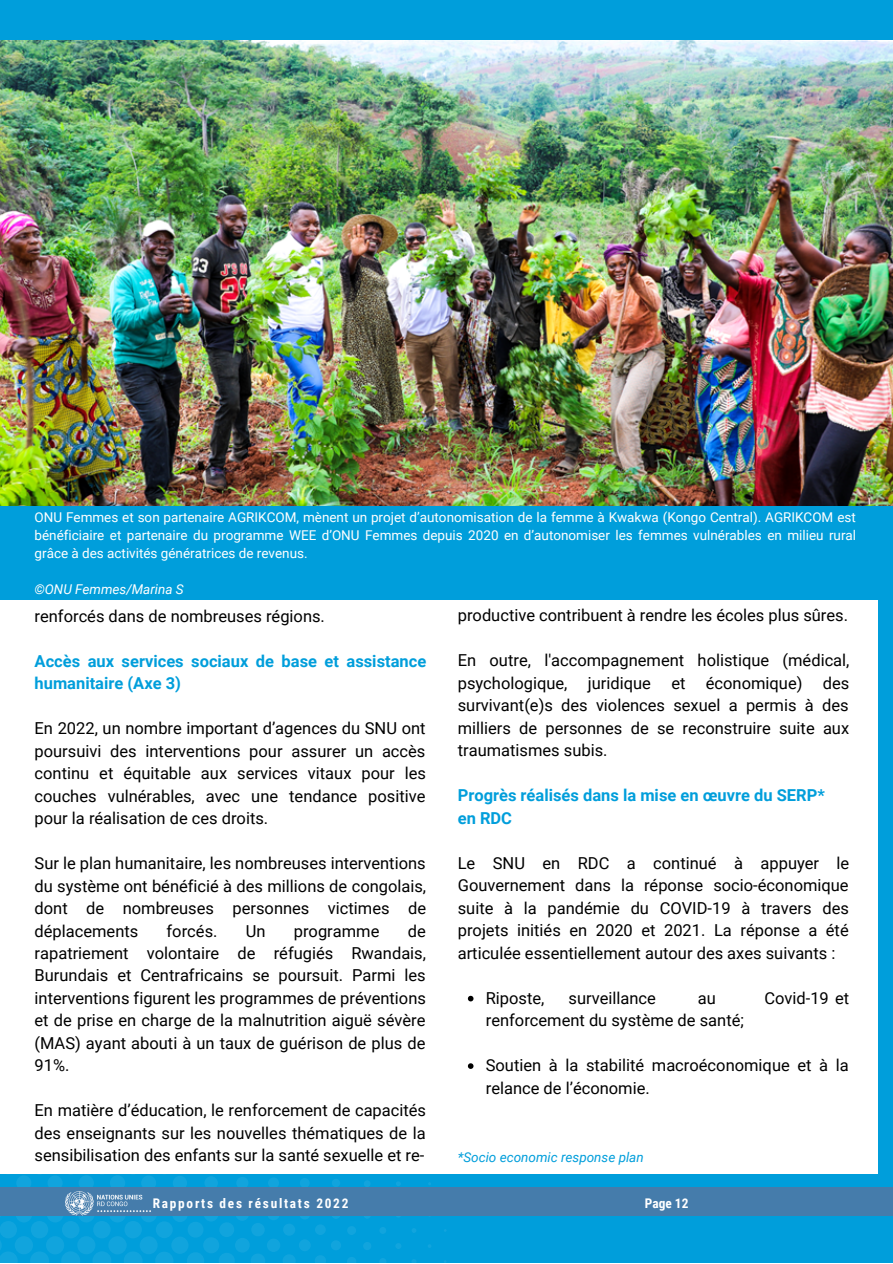
<style>
.page{position:relative;width:893px;height:1264px;background:#fff}
.page>*{position:absolute;margin:0;border:0;box-sizing:border-box;transform-origin:0 0}
.t1{font:16.5px/22.5px "Roboto";color:#000;text-align:justify}
.t2{font:700 16.5px/22.5px "Roboto";color:#009edb}
.t3{font:13.5px/18px "Roboto";color:#fff;text-align:justify}
.t4{font:italic 13.5px "Roboto";color:#009edb}
.t5{font:italic 13.5px "Roboto";color:#fff}
.t6{font:700 13.35px "Roboto Condensed";letter-spacing:.13em;color:#fff}
</style>
<div class="page">
<div style="left:0;top:0;width:892px;height:1262px;background:#009edb"></div>
<svg style="left:61px;top:1251px;width:19px;height:11px"></svg>
<svg style="left:93px;top:1251px;width:18px;height:11px"></svg>
<svg style="left:30px;top:1252px;width:19px;height:10px"></svg>
<svg style="left:124px;top:1251px;width:19px;height:11px"></svg>
<svg style="left:155px;top:1252px;width:18px;height:10px"></svg>
<div style="left:46px;top:1235px;width:18px;height:19px;background:#11a4dd;border-radius:50%"></div>
<svg style="left:77px;top:1235px;width:19px;height:19px"></svg>
<div style="left:108px;top:1236px;width:19px;height:18px;background:#11a4dd;border-radius:50%"></div>
<svg style="left:0;top:1236px;width:18px;height:26px"></svg>
<div style="left:15px;top:1235px;width:18px;height:19px;background:#11a4dd;border-radius:50%"></div>
<div style="left:140px;top:1236px;width:18px;height:18px;background:#11a4dd;border-radius:50%"></div>
<div style="left:62px;top:1220px;width:17px;height:18px;background:#11a4dd;border-radius:50%"></div>
<div style="left:93px;top:1220px;width:18px;height:18px;background:#11a4dd;border-radius:50%"></div>
<svg style="left:187px;top:1252px;width:17px;height:10px"></svg>
<div style="left:31px;top:1220px;width:17px;height:18px;background:#11a4dd;border-radius:50%"></div>
<div style="left:124px;top:1220px;width:18px;height:18px;background:#11a4dd;border-radius:50%"></div>
<div style="left:0;top:1220px;width:17px;height:18px;background:#11a4dd;border-radius:50%"></div>
<div style="left:171px;top:1236px;width:17px;height:17px;background:#11a4dd;border-radius:50%"></div>
<div style="left:109px;top:1205px;width:17px;height:17px;background:#11a4dd;border-radius:50%"></div>
<div style="left:47px;top:1205px;width:17px;height:17px;background:#11a4dd;border-radius:50%"></div>
<div style="left:156px;top:1221px;width:17px;height:17px;background:#11a4dd;border-radius:50%"></div>
<div style="left:78px;top:1205px;width:17px;height:17px;background:#11a4dd;border-radius:50%"></div>
<div style="left:15px;top:1205px;width:17px;height:17px;background:#11a4dd;border-radius:50%"></div>
<div style="left:140px;top:1205px;width:17px;height:17px;background:#11a4dd;border-radius:50%"></div>
<svg style="left:219px;top:1253px;width:16px;height:9px"></svg>
<div style="left:203px;top:1237px;width:16px;height:16px;background:#11a4dd;border-radius:50%"></div>
<div style="left:187px;top:1221px;width:16px;height:16px;background:#11a4dd;border-radius:50%"></div>
<div style="left:172px;top:1206px;width:16px;height:16px;background:#11a4dd;border-radius:50%"></div>
<svg style="left:110px;top:1174px;width:16px;height:16px"></svg>
<div style="left:79px;top:1175px;width:15px;height:15px;background:#11a4dd;border-radius:50%"></div>
<div style="left:16px;top:1175px;width:15px;height:15px;background:#11a4dd;border-radius:50%"></div>
<div style="left:47px;top:1175px;width:16px;height:15px;background:#11a4dd;border-radius:50%"></div>
<div style="left:141px;top:1175px;width:15px;height:15px;background:#11a4dd;border-radius:50%"></div>
<div style="left:219px;top:1222px;width:15px;height:15px;background:#11a4dd;border-radius:50%"></div>
<div style="left:235px;top:1237px;width:15px;height:15px;background:#11a4dd;border-radius:50%"></div>
<svg style="left:251px;top:1254px;width:14px;height:8px"></svg>
<div style="left:204px;top:1206px;width:15px;height:15px;background:#11a4dd;border-radius:50%"></div>
<div style="left:95px;top:1159px;width:14px;height:15px;background:#fff;border-radius:50%"></div>
<div style="left:32px;top:1159px;width:15px;height:15px;background:#fff;border-radius:50%"></div>
<div style="left:63px;top:1159px;width:15px;height:15px;background:#fff;border-radius:50%"></div>
<div style="left:126px;top:1159px;width:14px;height:15px;background:#fff;border-radius:50%"></div>
<div style="left:1px;top:1160px;width:14px;height:14px;background:#fff;border-radius:50%"></div>
<div style="left:173px;top:1175px;width:14px;height:15px;background:#11a4dd;border-radius:50%"></div>
<div style="left:157px;top:1160px;width:14px;height:14px;background:#fff;border-radius:50%"></div>
<div style="left:204px;top:1176px;width:14px;height:13px;background:#11a4dd;border-radius:50%"></div>
<div style="left:235px;top:1207px;width:14px;height:13px;background:#11a4dd;border-radius:50%"></div>
<div style="left:251px;top:1222px;width:14px;height:14px;background:#11a4dd;border-radius:50%"></div>
<div style="left:267px;top:1238px;width:13px;height:13px;background:#11a4dd;border-radius:50%"></div>
<div style="left:189px;top:1160px;width:13px;height:14px;background:#fff;border-radius:50%"></div>
<svg style="left:283px;top:1254px;width:13px;height:8px"></svg>
<div style="left:236px;top:1176px;width:12px;height:13px;background:#11a4dd;border-radius:50%"></div>
<div style="left:267px;top:1207px;width:13px;height:13px;background:#11a4dd;border-radius:50%"></div>
<div style="left:283px;top:1223px;width:12px;height:12px;background:#11a4dd;border-radius:50%"></div>
<div style="left:298px;top:1239px;width:13px;height:12px;background:#11a4dd;border-radius:50%"></div>
<svg style="left:315px;top:1255px;width:11px;height:7px"></svg>
<div style="left:268px;top:1177px;width:11px;height:11px;background:#11a4dd;border-radius:50%"></div>
<div style="left:299px;top:1208px;width:11px;height:11px;background:#11a4dd;border-radius:50%"></div>
<div style="left:315px;top:1224px;width:11px;height:10px;background:#11a4dd;border-radius:50%"></div>
<div style="left:330px;top:1240px;width:11px;height:10px;background:#11a4dd;border-radius:50%"></div>
<svg style="left:300px;top:1177px;width:10px;height:10px"></svg>
<div style="left:331px;top:1209px;width:9px;height:9px;background:#11a4dd;border-radius:50%"></div>
<svg style="left:347px;top:1257px;width:9px;height:5px"></svg>
<div style="left:347px;top:1225px;width:9px;height:9px;background:#11a4dd;border-radius:50%"></div>
<div style="left:332px;top:1178px;width:8px;height:9px;background:#11a4dd;border-radius:50%"></div>
<div style="left:363px;top:1241px;width:8px;height:9px;background:#11a4dd;border-radius:50%"></div>
<div style="left:363px;top:1210px;width:8px;height:8px;background:#11a4dd;border-radius:50%"></div>
<svg style="left:379px;top:1258px;width:7px;height:4px"></svg>
<div style="left:379px;top:1226px;width:7px;height:7px;background:#11a4dd;border-radius:50%"></div>
<div style="left:363px;top:1180px;width:7px;height:7px;background:#11a4dd;border-radius:50%"></div>
<svg style="left:396px;top:1243px;width:5px;height:5px"></svg>
<svg style="left:396px;top:1182px;width:5px;height:4px"></svg>
<svg style="left:412px;top:1228px;width:4px;height:4px"></svg>
<div style="left:0;top:1187px;width:892px;height:29px;background:#457cab"></div>
<div style="left:0;top:599px;width:877px;height:574px;background:#fff"></div>
<img style="left:0;top:40px;width:892px;height:466px">
<svg style="left:468px;top:995px;width:5px;height:6px"></svg>
<svg style="left:468px;top:1063px;width:5px;height:5px"></svg>
<img style="left:66px;top:1191px;width:84px;height:25px">
<p class="t3" style="left:35px;top:508px;width:823px">ONU Femmes et son partenaire AGRIKCOM, mènent un projet d’autonomisation de la femme à Kwakwa (Kongo Central). AGRIKCOM est bénéficiaire et partenaire du programme WEE d’ONU Femmes depuis 2020 en d’autonomiser les femmes vulnérables en milieu rural grâce à des activités génératrices de revenus.</p>
<p class="t5" style="left:35px;top:581px;width:151px">©ONU Femmes/Marina S</p>
<p class="t1" style="left:35px;top:604px;width:292px">renforcés dans de nombreuses régions.</p>
<p class="t2" style="left:35px;top:649px;width:393px">Accès aux services sociaux de base et assistance humanitaire (Axe 3)</p>
<p class="t1" style="left:35px;top:717px;width:393px">En 2022, un nombre important d’agences du SNU ont poursuivi des interventions pour assurer un accès continu et équitable aux services vitaux pour les couches vulnérables, avec une tendance positive pour la réalisation de ces droits.</p>
<p class="t1" style="left:35px;top:852px;width:393px">Sur le plan humanitaire, les nombreuses interventions du système ont bénéficié à des millions de congolais, dont de nombreuses personnes victimes de déplacements</p>
<p class="t1" style="left:167px;top:919px;width:52px">forcés.</p>
<p class="t1" style="left:246px;top:919px;width:21px">Un</p>
<p class="t1" style="left:294px;top:919px;width:87px">programme</p>
<p class="t1" style="left:35px;top:919px;width:393px;text-indent:373px">de rapatriement volontaire de réfugiés Rwandais, Burundais et Centrafricains se poursuit. Parmi les interventions figurent les programmes de préventions et de prise en charge de la malnutrition aiguë sévère (MAS) ayant abouti à un taux de guérison de plus de 91%.</p>
<p class="t1" style="left:35px;top:1099px;width:393px">En matière d’éducation, le renforcement de capacités des enseignants sur les nouvelles thématiques de la sensibilisation des enfants sur la santé sexuelle et re-</p>
<p class="t6" style="left:153px;top:1195px;width:197px">Rapports des résultats 2022</p>
<p class="t1" style="left:457px;top:604px;width:392px">productive contribuent à rendre les écoles plus sûres.</p>
<p class="t1" style="left:457px;top:649px;width:393px">En outre, l'accompagnement holistique (médical, psychologique, juridique et économique) des survivant(e)s des violences sexuel a permis à des milliers de personnes de se reconstruire suite aux traumatismes subis.</p>
<p class="t2" style="left:457px;top:784px;width:368px">Progrès réalisés dans la mise en œuvre du SERP*</p>
<p class="t2" style="left:457px;top:806px;width:56px">en RDC</p>
<p class="t1" style="left:457px;top:851px;width:393px">Le SNU en RDC a continué à appuyer le Gouvernement dans la réponse socio-économique suite à la pandémie du COVID-19 à travers des projets initiés en 2020 et 2021. La réponse a été articulée essentiellement autour des axes suivants :</p>
<p class="t1" style="left:485px;top:986px;width:60px">Riposte,</p>
<p class="t1" style="left:568px;top:986px;width:89px">surveillance</p>
<p class="t1" style="left:698px;top:986px;width:20px">au</p>
<p class="t1" style="left:764px;top:986px;width:86px">Covid-19 et</p>
<p class="t1" style="left:485px;top:1009px;width:259px">renforcement du système de santé;</p>
<p class="t1" style="left:485px;top:1054px;width:364px">Soutien à la stabilité macroéconomique et à la relance de l’économie.</p>
<p class="t4" style="left:457px;top:1149px;width:187px">*Socio economic response plan</p>
<p class="t6" style="left:645px;top:1195px;width:45px">Page 12</p>
</div>
